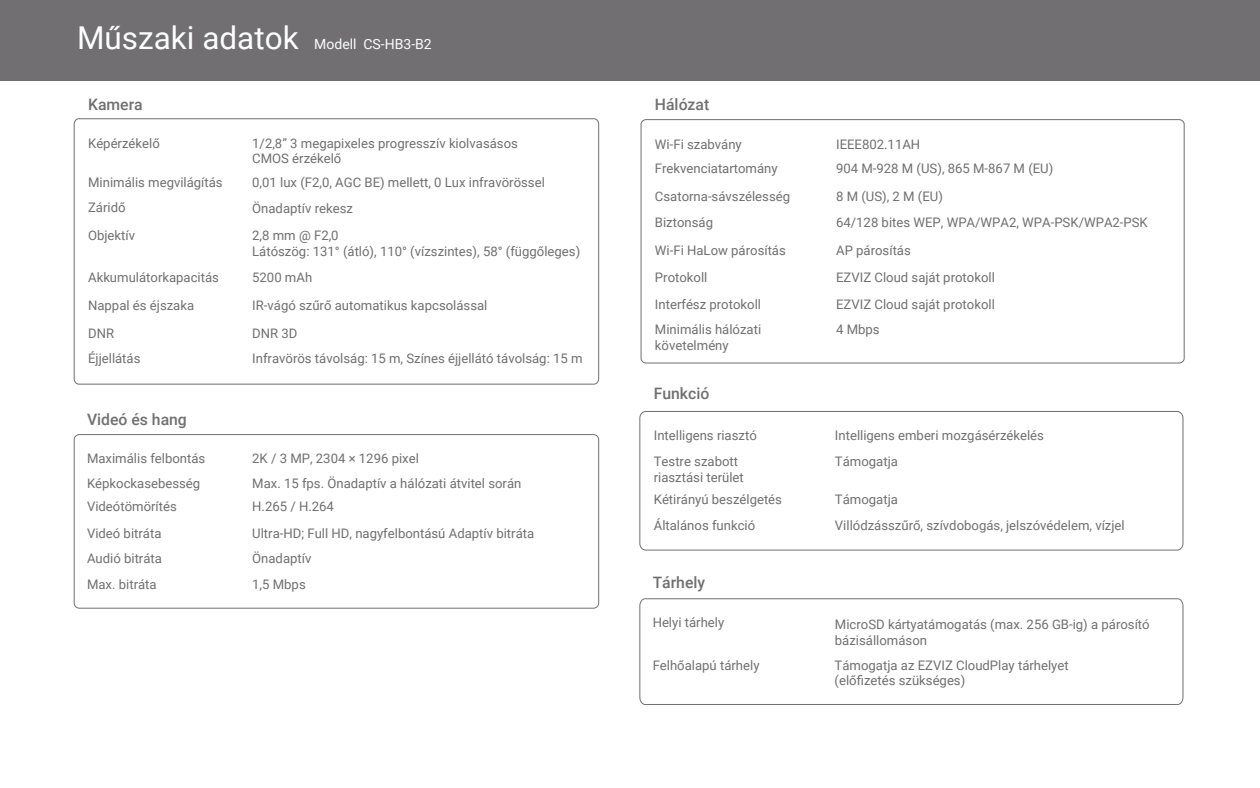
<style>
.page{position:relative;width:1260px;height:788px;background:#fff}
.page>*{position:absolute;margin:0;border:0;box-sizing:border-box;transform-origin:0 0}
.t1{font:31.5px "Roboto";color:#fcfdff}
.t2{font:500 15.75px "Roboto";color:#716f71}
.t3{font:14px "Roboto";color:#fcfdff}
.t4{font:13.12px/15.8px "Roboto";color:#716f71}
</style>
<div class="page">
<div style="left:0;top:0;width:1260px;height:80px;background:#716f71"></div>
<div style="left:74px;top:434px;width:525px;height:174px;border:1px solid #716f71;border-radius:5px"></div>
<svg style="left:639px;top:598px;width:545px;height:107px"></svg>
<div style="left:639px;top:411px;width:544px;height:139px;border:1px solid #716f71;border-radius:6px"></div>
<svg style="left:73px;top:118px;width:527px;height:267px"></svg>
<div style="left:641px;top:119px;width:544px;height:244px;border:1px solid #716f71;border-radius:5px"></div>
<h1 class="t1" style="left:77px;top:16px;width:223px">Műszaki adatok</h1>
<p class="t3" style="left:314px;top:35px;width:119px">Modell CS-HB3-B2</p>
<p class="t2" style="left:655px;top:93px;width:56px">Hálózat</p>
<p class="t4" style="left:655px;top:135px;width:88px">Wi-Fi szabvány</p>
<p class="t4" style="left:836px;top:135px;width:86px">IEEE802.11AH</p>
<p class="t4" style="left:655px;top:160px;width:124px">Frekvenciatartomány</p>
<p class="t4" style="left:836px;top:160px;width:219px">904 M-928 M (US), 865 M-867 M (EU)</p>
<p class="t4" style="left:655px;top:188px;width:137px">Csatorna-sávszélesség</p>
<p class="t4" style="left:836px;top:188px;width:108px">8 M (US), 2 M (EU)</p>
<p class="t4" style="left:655px;top:214px;width:60px">Biztonság</p>
<p class="t4" style="left:836px;top:214px;width:313px">64/128 bites WEP, WPA/WPA2, WPA-PSK/WPA2-PSK</p>
<p class="t4" style="left:655px;top:242px;width:132px">Wi-Fi HaLow párosítás</p>
<p class="t4" style="left:836px;top:242px;width:76px">AP párosítás</p>
<p class="t4" style="left:655px;top:269px;width:54px">Protokoll</p>
<p class="t4" style="left:836px;top:269px;width:160px">EZVIZ Cloud saját protokoll</p>
<p class="t4" style="left:655px;top:296px;width:108px">Interfész protokoll</p>
<p class="t4" style="left:836px;top:296px;width:160px">EZVIZ Cloud saját protokoll</p>
<p class="t4" style="left:655px;top:321px;width:108px">Minimális hálózati követelmény</p>
<p class="t4" style="left:836px;top:321px;width:45px">4 Mbps</p>
<p class="t2" style="left:654px;top:382px;width:57px">Funkció</p>
<p class="t4" style="left:654px;top:427px;width:105px">Intelligens riasztó</p>
<p class="t4" style="left:835px;top:427px;width:211px">Intelligens emberi mozgásérzékelés</p>
<p class="t4" style="left:654px;top:453px;width:92px">Testre szabott riasztási terület</p>
<p class="t4" style="left:835px;top:453px;width:65px">Támogatja</p>
<p class="t4" style="left:654px;top:491px;width:130px">Kétirányú beszélgetés</p>
<p class="t4" style="left:835px;top:491px;width:65px">Támogatja</p>
<p class="t4" style="left:654px;top:516px;width:103px">Általános funkció</p>
<p class="t4" style="left:835px;top:516px;width:291px">Villódzásszűrő, szívdobogás, jelszóvédelem, vízjel</p>
<p class="t2" style="left:88px;top:93px;width:56px">Kamera</p>
<p class="t4" style="left:88px;top:135px;width:73px">Képérzékelő</p>
<p class="t4" style="left:252px;top:135px;width:267px">1/2,8” 3 megapixeles progresszív kiolvasásos<br>CMOS érzékelő</p>
<p class="t4" style="left:88px;top:174px;width:136px">Minimális megvilágítás</p>
<p class="t4" style="left:252px;top:174px;width:294px">0,01 lux (F2,0, AGC BE) mellett, 0 Lux infravörössel</p>
<p class="t4" style="left:88px;top:198px;width:39px">Záridő</p>
<p class="t4" style="left:252px;top:200px;width:102px">Önadaptív rekesz</p>
<p class="t4" style="left:88px;top:227px;width:49px">Objektív</p>
<p class="t4" style="left:252px;top:227px;width:330px">2,8 mm @ F2,0<br>Látószög: 131° (átló), 110° (vízszintes), 58° (függőleges)</p>
<p class="t4" style="left:88px;top:269px;width:132px">Akkumulátorkapacitás</p>
<p class="t4" style="left:252px;top:263px;width:237px;line-height:28px">5200 mAh<br>IR-vágó szűrő automatikus kapcsolással</p>
<p class="t4" style="left:88px;top:297px;width:108px">Nappal és éjszaka</p>
<p class="t4" style="left:252px;top:325px;width:47px">DNR 3D</p>
<p class="t4" style="left:88px;top:325px;width:28px">DNR</p>
<p class="t4" style="left:88px;top:350px;width:54px">Éjjellátás</p>
<p class="t4" style="left:252px;top:350px;width:332px">Infravörös távolság: 15 m, Színes éjjellátó távolság: 15 m</p>
<p class="t2" style="left:87px;top:408px;width:101px">Videó és hang</p>
<p class="t4" style="left:87px;top:450px;width:120px">Maximális felbontás</p>
<p class="t4" style="left:252px;top:450px;width:168px">2K / 3 MP, 2304 × 1296 pixel</p>
<p class="t4" style="left:87px;top:474px;width:115px">Képkockasebesség</p>
<p class="t4" style="left:252px;top:474px;width:271px">Max. 15 fps. Önadaptív a hálózati átvitel során</p>
<p class="t4" style="left:87px;top:498px;width:91px">Videótömörítés</p>
<p class="t4" style="left:252px;top:498px;width:83px">H.265 / H.264</p>
<p class="t4" style="left:87px;top:525px;width:76px">Videó bitráta</p>
<p class="t4" style="left:252px;top:525px;width:283px">Ultra-HD; Full HD, nagyfelbontású Adaptív bitráta</p>
<p class="t4" style="left:87px;top:550px;width:76px">Audió bitráta</p>
<p class="t4" style="left:252px;top:550px;width:61px">Önadaptív</p>
<p class="t4" style="left:87px;top:576px;width:71px">Max. bitráta</p>
<p class="t4" style="left:252px;top:576px;width:55px">1,5 Mbps</p>
<p class="t2" style="left:653px;top:571px;width:54px">Tárhely</p>
<p class="t4" style="left:653px;top:614px;width:73px">Helyi tárhely</p>
<p class="t4" style="left:835px;top:616px;width:316px">MicroSD kártyatámogatás (max. 256 GB-ig) a párosító bázisállomáson</p>
<p class="t4" style="left:653px;top:656px;width:108px">Felhőalapú tárhely</p>
<p class="t4" style="left:835px;top:656px;width:236px">Támogatja az EZVIZ CloudPlay tárhelyet (előfizetés szükséges)</p>
</div>
